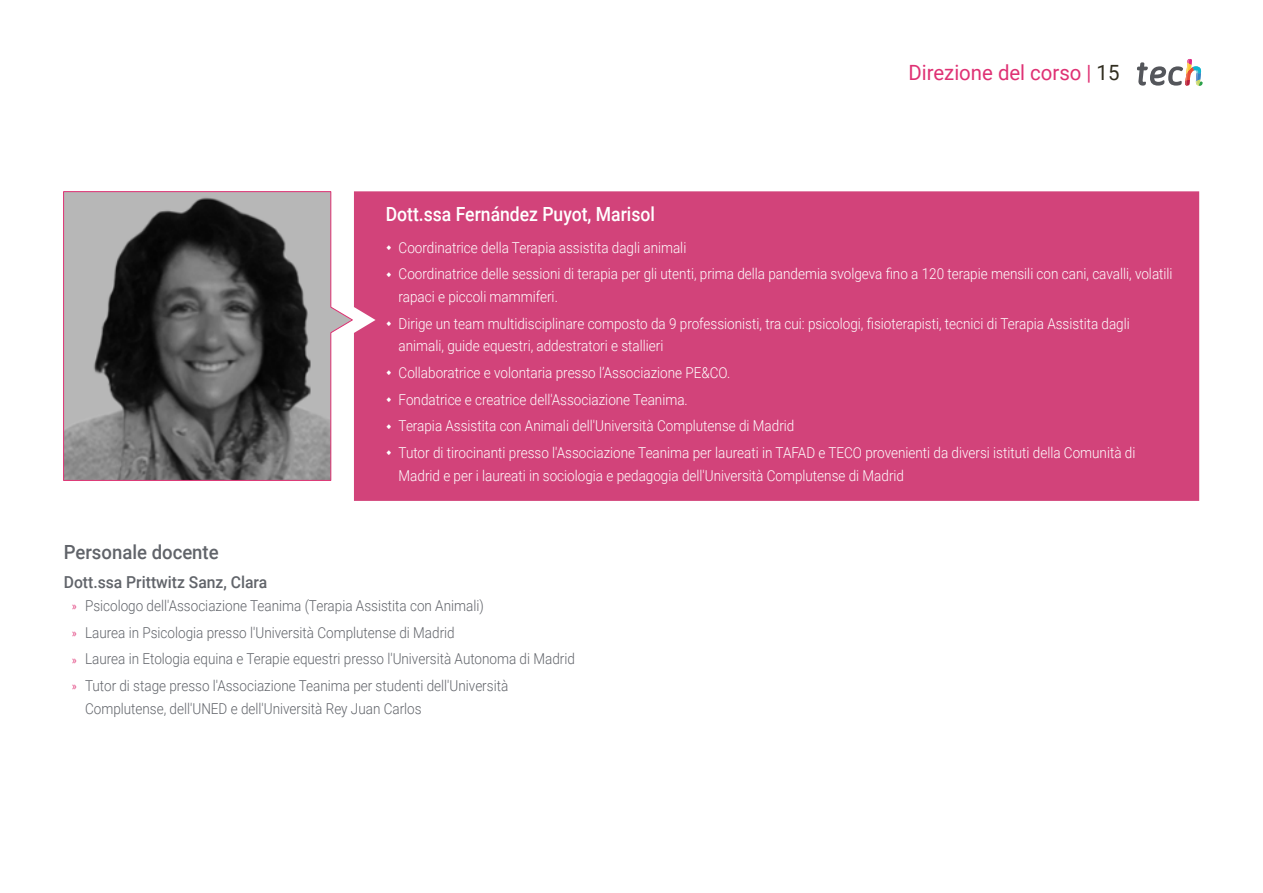
<style>
.page{position:relative;width:1263px;height:893px;background:#fff}
.page>*{position:absolute;margin:0;border:0;box-sizing:border-box;transform-origin:0 0}
.t1{font:21px "Roboto";color:#df3174}
.t2{font:500 19.5px "Roboto";color:#fff;scale:.9 1}
.t3{font:500 19.5px "Roboto";color:#61646a;scale:.95 1}
.t4{font:500 16.5px "Roboto";color:#61646a;scale:.95 1}
.t5{font:300 15px/26.7px "Roboto";color:#fff;scale:.9 1}
.t6{font:300 15px/26.7px "Roboto";color:#61646a;scale:.9 1}
.s1{color:#312e20}
.s2{font-family:"Myriad Pro";font-weight:400;font-size:12px;color:#df3174}
</style>
<div class="page">
<svg style="left:1137px;top:59px;width:65px;height:27px"></svg>
<div style="left:354px;top:191px;width:845px;height:310px;background:#d2437a"></div>
<svg style="left:63px;top:191px;width:290px;height:290px;background:#737172"></svg>
<svg style="left:387px;top:245px;width:4px;height:5px"></svg>
<svg style="left:387px;top:272px;width:4px;height:5px"></svg>
<svg style="left:387px;top:321px;width:4px;height:5px"></svg>
<svg style="left:387px;top:370px;width:4px;height:5px"></svg>
<svg style="left:387px;top:397px;width:4px;height:5px"></svg>
<svg style="left:387px;top:424px;width:4px;height:5px"></svg>
<svg style="left:387px;top:451px;width:4px;height:5px"></svg>
<h1 class="t1" style="left:908px;top:57px;width:213px">Direzione del corso | <span class="s1">15</span></h1>
<h2 class="t3" style="left:64px;top:538px;width:165px">Personale docente</h2>
<h2 class="t2" style="left:386px;top:200px;width:300px">Dott.ssa Fernández Puyot, Marisol</h2>
<p class="t5" style="left:399px;top:233px;width:861px">Coordinatrice della Terapia assistita dagli animali<br>Coordinatrice delle sessioni di terapia per gli utenti, prima della pandemia svolgeva fino a 120 terapie mensili con cani, cavalli, volatili</p>
<p class="t5" style="left:399px;top:283px;width:814px">rapaci e piccoli mammiferi.<br>Dirige un team multidisciplinare composto da 9 professionisti, tra cui: psicologi, fisioterapisti, tecnici di Terapia Assistita dagli</p>
<p class="t5" style="left:399px;top:332px;width:820px">animali, guide equestri, addestratori e stallieri<br>Collaboratrice e volontaria presso l’Associazione PE&amp;CO.<br>Fondatrice e creatrice dell'Associazione Teanima.<br>Terapia Assistita con Animali dell'Università Complutense di Madrid<br>Tutor di tirocinanti presso l'Associazione Teanima per laureati in TAFAD e TECO provenienti da diversi istituti della Comunità di</p>
<p class="t5" style="left:399px;top:461px;width:563px">Madrid e per i laureati in sociologia e pedagogia dell'Università Complutense di Madrid</p>
<p class="t4" style="left:64px;top:571px;width:216px">Dott.ssa Prittwitz Sanz, Clara</p>
<p class="t6" style="left:72px;top:592px;width:560px"><span class="s2">»</span> Psicologo dell'Associazione Teanima (Terapia Assistita con Animali)<br><span class="s2">»</span> Laurea in Psicologia presso l'Università Complutense di Madrid<br><span class="s2">»</span> Laurea in Etologia equina e Terapie equestri presso l'Università Autonoma di Madrid <span class="s2">»</span> Tutor di stage presso l'Associazione Teanima per studenti dell'Università</p>
<p class="t6" style="left:85px;top:694px;width:375px">Complutense, dell'UNED e dell'Università Rey Juan Carlos</p>
</div>
